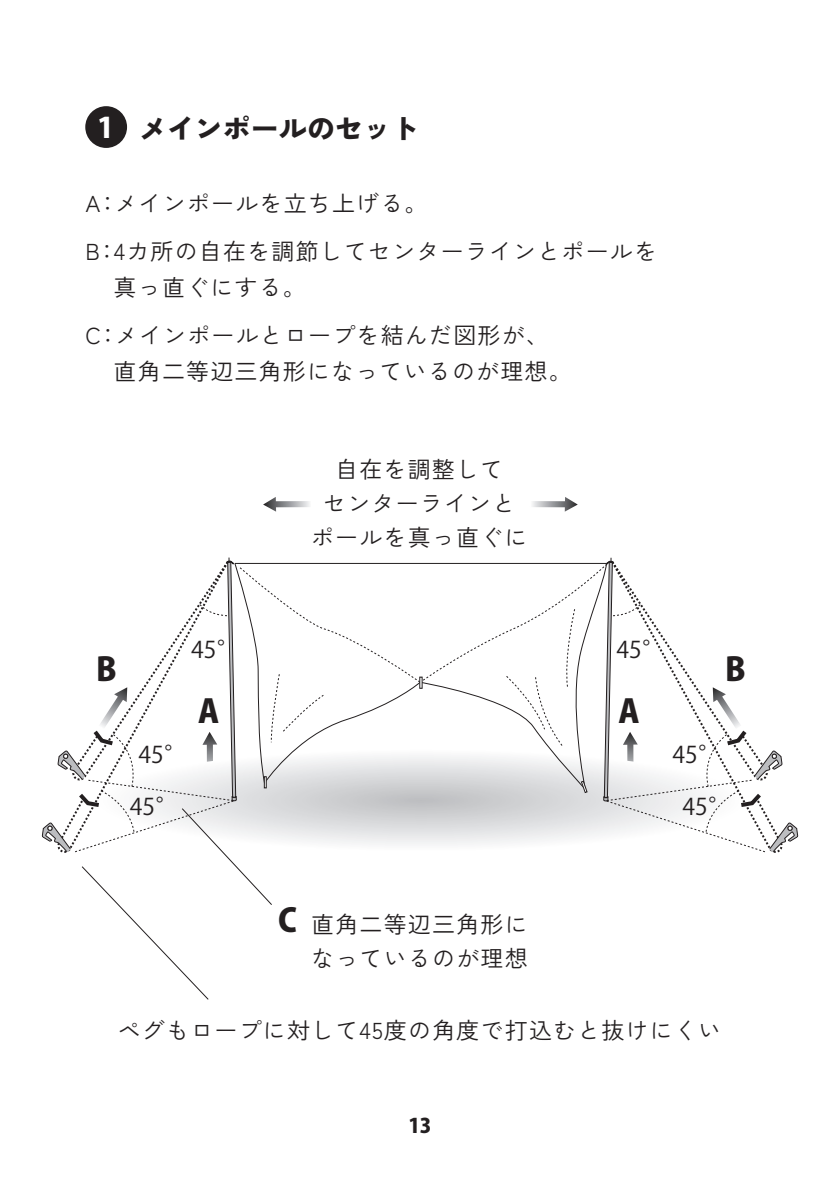
<style>
.page{position:relative;width:840px;height:1191px;background:#fff}
.page>*{position:absolute;margin:0;border:0;box-sizing:border-box;transform-origin:0 0}
.t1{font:800 32px "Koz Go Pr 6 N";color:#231f20}
.t2{font:900 28px "Zen Kaku Gothic New";color:#231f20}
.t3{font:23px/34px "Zen Kaku Gothic New";letter-spacing:.05em;color:#231f20}
.t4{font:23px "Koz Go Pr 6 N";color:#231f20}
.t5{font:800 20px "Koz Go Pr 6 N";color:#231f20}
.s1{font-family:"Koz Go Pr 6 N";font-weight:800;color:#fff}
</style>
<div class="page">
<div style="left:85px;top:106px;width:42px;height:42px;background:#231f20;border-radius:50%"></div>
<svg style="left:263px;top:497px;width:47px;height:14px"></svg>
<svg style="left:532px;top:497px;width:45px;height:14px"></svg>
<svg style="left:42px;top:558px;width:755px;height:442px"></svg>
<p class="t2" style="left:97px;top:111px;width:323px"><span class="s1">1</span> メインポールのセット</p>
<p class="t3" style="left:86px;top:179px;width:572px;line-height:48px">A：メインポールを立ち上げる。<br>B：4カ所の自在を調節してセンターラインとポールを</p>
<p class="t3" style="left:86px;top:263px;width:464px;line-height:48px;text-indent:28px">真っ直ぐにする。<br>C：メインポールとロープを結んだ図形が、</p>
<p class="t3" style="left:114px;top:354px;width:459px">直角二等辺三角形になっているのが理想。</p>
<p class="t3" style="left:311px;top:452px;width:218px;text-align:center">自在を調整して<br>センターラインとポールを真っ直ぐに</p>
<p class="t4" style="left:191px;top:636px;width:50px">45°</p>
<p class="t4" style="left:616px;top:636px;width:50px">45°</p>
<h1 class="t1" style="left:96px;top:651px;width:22px">B</h1>
<h1 class="t1" style="left:724px;top:651px;width:22px">B</h1>
<h1 class="t1" style="left:618px;top:693px;width:23px">A</h1>
<h1 class="t1" style="left:198px;top:693px;width:23px">A</h1>
<p class="t4" style="left:138px;top:741px;width:50px">45°</p>
<p class="t4" style="left:672px;top:741px;width:50px">45°</p>
<p class="t4" style="left:130px;top:793px;width:50px">45°</p>
<p class="t4" style="left:682px;top:793px;width:50px">45°</p>
<h1 class="t1" style="left:278px;top:902px;width:20px">C</h1>
<p class="t3" style="left:311px;top:907px;width:218px">直角二等辺三角形になっているのが理想</p>
<p class="t3" style="left:118px;top:1013px;width:604px">ペグもロープに対して45度の角度で打込むと抜けにくい</p>
<p class="t5" style="left:408px;top:1114px;width:25px">13</p>
</div>
